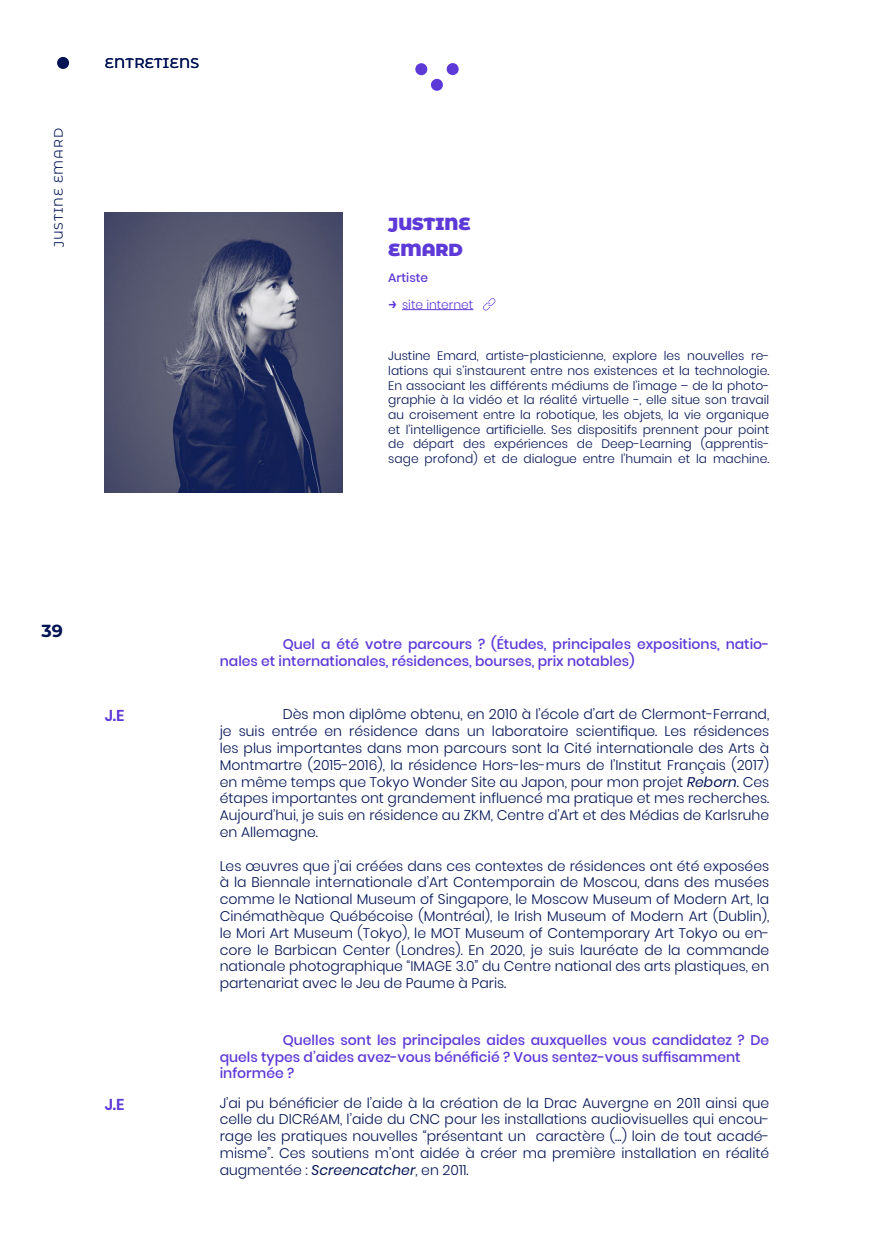
<style>
.page{position:relative;width:874px;height:1241px;background:#fff}
.page>*{position:absolute;margin:0;border:0;box-sizing:border-box;transform-origin:0 0}
.t1{font:900 17.5px/26.2px "Montserrat Alternates";color:#5d39d7}
.t2{font:700 17.5px "Montserrat Alternates";color:#021354}
.t3{font:600 15.75px "Poppins";color:#5d39d7}
.t4{font:300 14px/16.8px "Poppins";color:#021354;text-align:justify}
.t5{font:500 14px/16.8px "Poppins";color:#5d39d7}
.t6{font:500 14px "Montserrat Alternates";letter-spacing:.025em;color:#021354}
.t7{font:300 12.25px/14.7px "Poppins";color:#021354;text-align:justify}
.t8{font:300 12.25px "Poppins";color:#5d39d7}
.t9{font:12.25px "Montserrat Alternates";letter-spacing:.075em;color:#021354}
.t10{font:500 12.25px "Poppins";color:#5d39d7}
.s1{font-family:"Montserrat Alternates";font-weight:600;font-size:15.75px}
.s2{font-weight:400;font-style:italic}
</style>
<div class="page">
<hr style="left:402px;top:309px;width:71px;height:1px;background:#5d39d7">
<img style="left:105px;top:213px;width:237px;height:279px">
<svg style="left:57px;top:57px;width:13px;height:12px"></svg>
<svg style="left:415px;top:63px;width:44px;height:28px"></svg>
<svg style="left:483px;top:298px;width:12px;height:13px"></svg>
<p class="t9" style="left:50px;top:247px;width:121px;rotate:-90deg">JUSTINE EMARD</p>
<p class="t6" style="left:105px;top:53px;width:96px">ENTRETIENS</p>
<p class="t1" style="left:388px;top:209px;width:84px">JUSTINE<br>EMARD</p>
<p class="t10" style="left:388px;top:269px;width:41px">Artiste</p>
<p class="t8" style="left:388px;top:296px;width:87px"><span class="s1">→</span> site internet</p>
<p class="t7" style="left:388px;top:348px;width:382px">Justine Emard, artiste-plasticienne, explore les nouvelles re&shy;lations qui s’instaurent entre nos existences et la technologie.<br>En associant les différents médiums de l’image – de la photo&shy;graphie à la vidéo et la réalité virtuelle -, elle situe son travail au croisement entre la robotique, les objets, la vie organique et l’intelligence artificielle. Ses dispositifs prennent pour point de départ des expériences de Deep-Learning (apprentis&shy;sage profond) et de dialogue entre l’humain et la machine.</p>
<p class="t2" style="left:42px;top:618px;width:23px">39</p>
<p class="t3" style="left:105px;top:704px;width:21px">J.E</p>
<p class="t3" style="left:105px;top:1092px;width:21px">J.E</p>
<p class="t5" style="left:219px;top:635px;width:551px;text-indent:63px">Quel a été votre parcours ? (Études, principales expositions, natio&shy;nales et internationales, résidences, bourses, prix notables)</p>
<p class="t4" style="left:219px;top:705px;width:550px;text-indent:63px">Dès mon diplôme obtenu, en 2010 à l’école d’art de Clermont-Ferrand, je suis entrée en résidence dans un laboratoire scientifique. Les résidences les plus importantes dans mon parcours sont la Cité internationale des Arts à Montmartre (2015-2016), la résidence Hors-les-murs de l’Institut Français (2017) en même temps que Tokyo Wonder Site au Japon, pour mon projet <span class="s2">Reborn</span>. Ces étapes importantes ont grandement influencé ma pratique et mes recherches.<br>Aujourd’hui, je suis en résidence au ZKM, Centre d’Art et des Médias de Karlsruhe en Allemagne.</p>
<p class="t4" style="left:219px;top:857px;width:551px">Les œuvres que j’ai créées dans ces contextes de résidences ont été exposées à la Biennale internationale d’Art Contemporain de Moscou, dans des musées comme le National Museum of Singapore, le Moscow Museum of Modern Art, la Cinémathèque Québécoise (Montréal), le Irish Museum of Modern Art (Dublin), le Mori Art Museum (Tokyo), le MOT Museum of Contemporary Art Tokyo ou en&shy;core le Barbican Center (Londres). En 2020, je suis lauréate de la commande nationale photographique “IMAGE 3.0” du Centre national des arts plastiques, en partenariat avec le Jeu de Paume à Paris.</p>
<p class="t5" style="left:219px;top:1031px;width:550px;text-indent:63px">Quelles sont les principales aides auxquelles vous candidatez ? De quels types d’aides avez-vous bénéficié ? Vous sentez-vous suffisamment informée ?</p>
<p class="t4" style="left:219px;top:1094px;width:551px">J’ai pu bénéficier de l’aide à la création de la Drac Auvergne en 2011 ainsi que celle du DICRéAM, l’aide du CNC pour les installations audiovisuelles qui encou&shy;rage les pratiques nouvelles “présentant un caractère (...) loin de tout acadé&shy;misme”. Ces soutiens m’ont aidée à créer ma première installation en réalité augmentée : <span class="s2">Screencatcher</span>, en 2011.</p>
</div>
